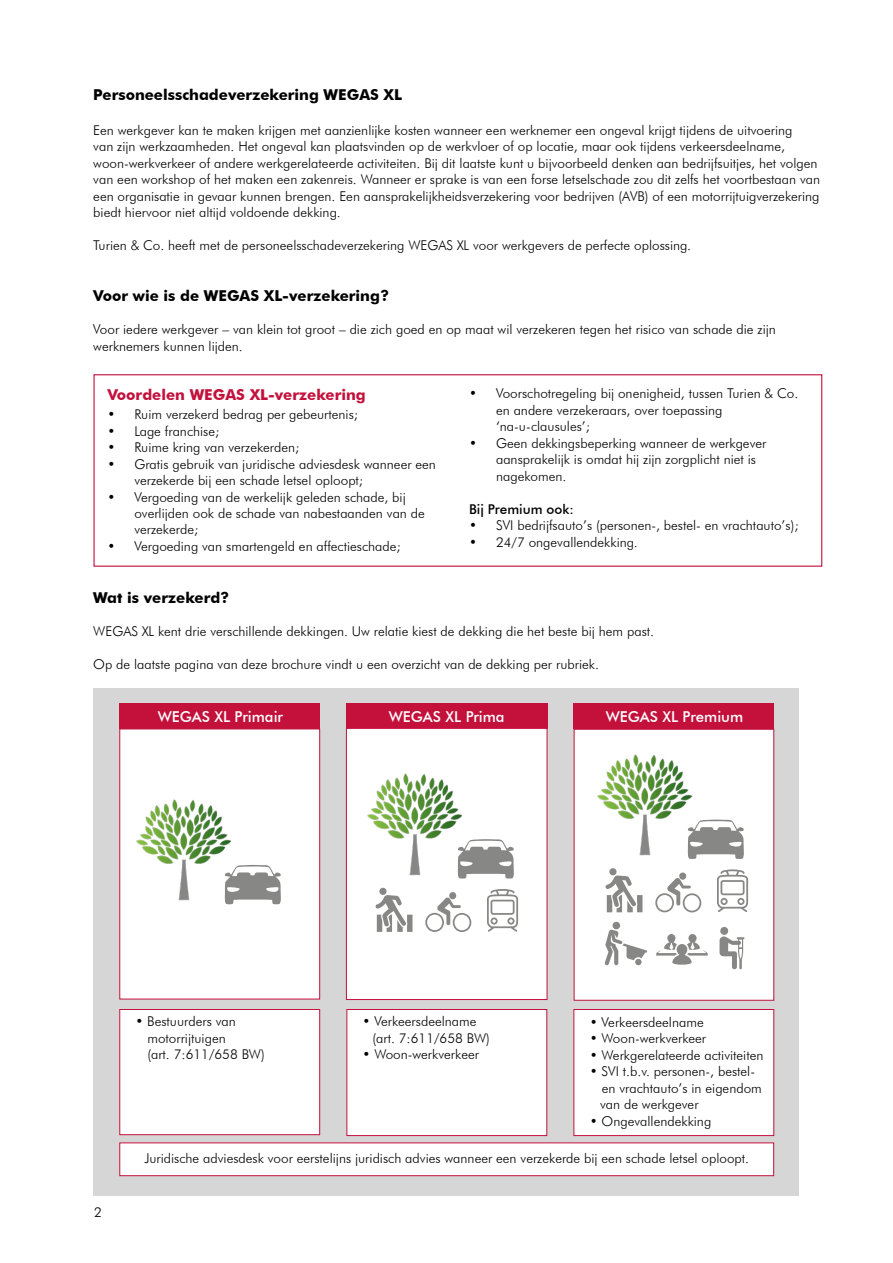
<style>
.page{position:relative;width:893px;height:1263px;background:#fff}
.page>*{position:absolute;margin:0;border:0;box-sizing:border-box;transform-origin:0 0}
.t1{font:700 15px "Futura BT";color:#000}
.t2{font:500 15px "Futura BT";color:#fff}
.t3{font:700 15px "Futura BT";color:#c3113c}
.t4{font:300 13.5px/16.5px "Futura BT";color:#000}
.t5{font:500 13.5px "Futura BT";color:#000}
</style>
<div class="page">
<div style="left:93px;top:374px;width:729px;height:193px;border:1px solid #c3113c"></div>
<div style="left:94px;top:688px;width:705px;height:508px;background:#d6d6d6"></div>
<div style="left:119px;top:728px;width:201px;height:271px;background:#fff;border:1px solid #c3113c"></div>
<div style="left:119px;top:1009px;width:201px;height:126px;background:#fff;border:1px solid #c3113c"></div>
<div style="left:119px;top:1142px;width:655px;height:34px;background:#fff;border:1px solid #c3113c"></div>
<div style="left:346px;top:1009px;width:201px;height:127px;background:#fff;border:1px solid #c3113c"></div>
<div style="left:573px;top:1009px;width:201px;height:127px;background:#fff;border:1px solid #c3113c"></div>
<div style="left:119px;top:704px;width:201px;height:25px;background:#c3113c"></div>
<div style="left:573px;top:704px;width:201px;height:25px;background:#c3113c"></div>
<div style="left:346px;top:704px;width:201px;height:25px;background:#c3113c"></div>
<div style="left:346px;top:728px;width:201px;height:272px;background:#fff;border:1px solid #c3113c"></div>
<div style="left:574px;top:729px;width:200px;height:272px;background:#fff;border:1px solid #c3113c"></div>
<svg style="left:241px;top:865px;width:40px;height:39px"></svg>
<div style="left:237px;top:872px;width:13px;height:6px;background:#878786;border-radius:2px"></div>
<div style="left:254px;top:872px;width:14px;height:6px;background:#878786;border-radius:2px"></div>
<img style="left:136px;top:799px;width:105px;height:106px">
<svg style="left:425px;top:892px;width:46px;height:40px"></svg>
<svg style="left:487px;top:889px;width:31px;height:43px"></svg>
<svg style="left:379px;top:887px;width:8px;height:8px"></svg>
<svg style="left:375px;top:895px;width:37px;height:37px"></svg>
<svg style="left:472px;top:839px;width:42px;height:40px"></svg>
<div style="left:470px;top:847px;width:13px;height:5px;background:#878786;border-radius:2px"></div>
<div style="left:487px;top:847px;width:14px;height:5px;background:#878786;border-radius:2px"></div>
<img style="left:367px;top:773px;width:105px;height:106px">
<svg style="left:719px;top:927px;width:25px;height:42px"></svg>
<div style="left:612px;top:922px;width:8px;height:7px;background:#878786;border-radius:50%"></div>
<svg style="left:605px;top:929px;width:42px;height:36px"></svg>
<svg style="left:656px;top:934px;width:52px;height:31px"></svg>
<svg style="left:655px;top:872px;width:46px;height:40px"></svg>
<svg style="left:717px;top:869px;width:31px;height:43px"></svg>
<div style="left:609px;top:868px;width:8px;height:7px;background:#878786;border-radius:50%"></div>
<svg style="left:605px;top:875px;width:37px;height:37px"></svg>
<svg style="left:702px;top:819px;width:42px;height:40px"></svg>
<div style="left:700px;top:827px;width:13px;height:6px;background:#878786;border-radius:2px"></div>
<div style="left:717px;top:827px;width:14px;height:6px;background:#878786;border-radius:2px"></div>
<img style="left:597px;top:754px;width:105px;height:105px">
<p class="t1" style="left:93px;top:86px;width:310px">Personeelsschadeverzekering WEGAS XL</p>
<p class="t4" style="left:93px;top:122px;width:728px">Een werkgever kan te maken krijgen met aanzienlijke kosten wanneer een werknemer een ongeval krijgt tijdens de uitvoering<br>van zijn werkzaamheden. Het ongeval kan plaatsvinden op de werkvloer of op locatie, maar ook tijdens verkeersdeelname, woon-werkverkeer of andere werkgerelateerde activiteiten. Bij dit laatste kunt u bijvoorbeeld denken aan bedrijfsuitjes, het volgen van een workshop of het maken een zakenreis. Wanneer er sprake is van een forse letselschade zou dit zelfs het voortbestaan van een organisatie in gevaar kunnen brengen. Een aansprakelijkheidsverzekering voor bedrijven (AVB) of een motorrijtuigverzekering biedt hiervoor niet altijd voldoende dekking.</p>
<p class="t4" style="left:93px;top:237px;width:599px">Turien &amp; Co. heeft met de personeelsschadeverzekering WEGAS XL voor werkgevers de perfecte oplossing.</p>
<p class="t1" style="left:93px;top:287px;width:297px">Voor wie is de WEGAS XL-verzekering?</p>
<p class="t4" style="left:93px;top:321px;width:684px">Voor iedere werkgever – van klein tot groot – die zich goed en op maat wil verzekeren tegen het risico van schade die zijn werknemers kunnen lijden.</p>
<p class="t3" style="left:107px;top:385px;width:260px">Voordelen WEGAS XL-verzekering</p>
<p class="t4" style="left:107px;top:406px;width:252px">• Ruim verzekerd bedrag per gebeurtenis;</p>
<p class="t4" style="left:107px;top:422px;width:113px">• Lage franchise;</p>
<p class="t4" style="left:107px;top:439px;width:194px">• Ruime kring van verzekerden;</p>
<p class="t4" style="left:134px;top:455px;width:303px;text-indent:-27px">• Gratis gebruik van juridische adviesdesk wanneer een verzekerde bij een schade letsel oploopt;</p>
<p class="t4" style="left:134px;top:488px;width:292px;text-indent:-27px">• Vergoeding van de werkelijk geleden schade, bij overlijden ook de schade van nabestaanden van de verzekerde;</p>
<p class="t4" style="left:107px;top:538px;width:295px">• Vergoeding van smartengeld en affectieschade;</p>
<p class="t4" style="left:496px;top:385px;width:304px;text-indent:-27px">• Voorschotregeling bij onenigheid, tussen Turien &amp; Co. en andere verzekeraars, over toepassing ‘na-u-clausules’;</p>
<p class="t4" style="left:496px;top:435px;width:272px;text-indent:-27px">• Geen dekkingsbeperking wanneer de werkgever aansprakelijk is omdat hij zijn zorgplicht niet is nagekomen.</p>
<p class="t5" style="left:469px;top:501px;width:106px">Bij Premium ook:</p>
<p class="t4" style="left:469px;top:517px;width:331px">• SVI bedrijfsauto’s (personen-, bestel- en vrachtauto’s);</p>
<p class="t4" style="left:469px;top:534px;width:170px">• 24/7 ongevallendekking.</p>
<p class="t1" style="left:93px;top:588px;width:138px">Wat is verzekerd?</p>
<p class="t4" style="left:93px;top:623px;width:562px">WEGAS XL kent drie verschillende dekkingen. Uw relatie kiest de dekking die het beste bij hem past.</p>
<p class="t4" style="left:93px;top:656px;width:507px">Op de laatste pagina van deze brochure vindt u een overzicht van de dekking per rubriek.</p>
<p class="t2" style="left:158px;top:707px;width:127px">WEGAS XL Primair</p>
<p class="t2" style="left:389px;top:707px;width:117px">WEGAS XL Prima</p>
<p class="t2" style="left:606px;top:707px;width:139px">WEGAS XL Premium</p>
<p class="t4" style="left:147px;top:1013px;width:119px;text-indent:-12px">• Bestuurders van motorrijtuigen<br>(art. 7:611/658 BW)</p>
<p class="t4" style="left:372px;top:1013px;width:119px;text-indent:-10px">• Verkeersdeelname (art. 7:611/658 BW)</p>
<p class="t4" style="left:362px;top:1046px;width:118px">• Woon-werkverkeer</p>
<p class="t4" style="left:590px;top:1013px;width:116px">• Verkeersdeelname</p>
<p class="t4" style="left:590px;top:1030px;width:118px">• Woon-werkverkeer</p>
<p class="t4" style="left:590px;top:1046px;width:175px">• Werkgerelateerde activiteiten</p>
<p class="t4" style="left:600px;top:1063px;width:163px;text-indent:-10px">• SVI t.b.v. personen-, bestel&shy;en vrachtauto’s in eigendom van de werkgever</p>
<p class="t4" style="left:590px;top:1112px;width:123px">• Ongevallendekking</p>
<p class="t4" style="left:94px;top:1204px;width:9px">2</p>
<p class="t4" style="left:144px;top:1150px;width:606px">Juridische adviesdesk voor eerstelijns juridisch advies wanneer een verzekerde bij een schade letsel oploopt.</p>
</div>
